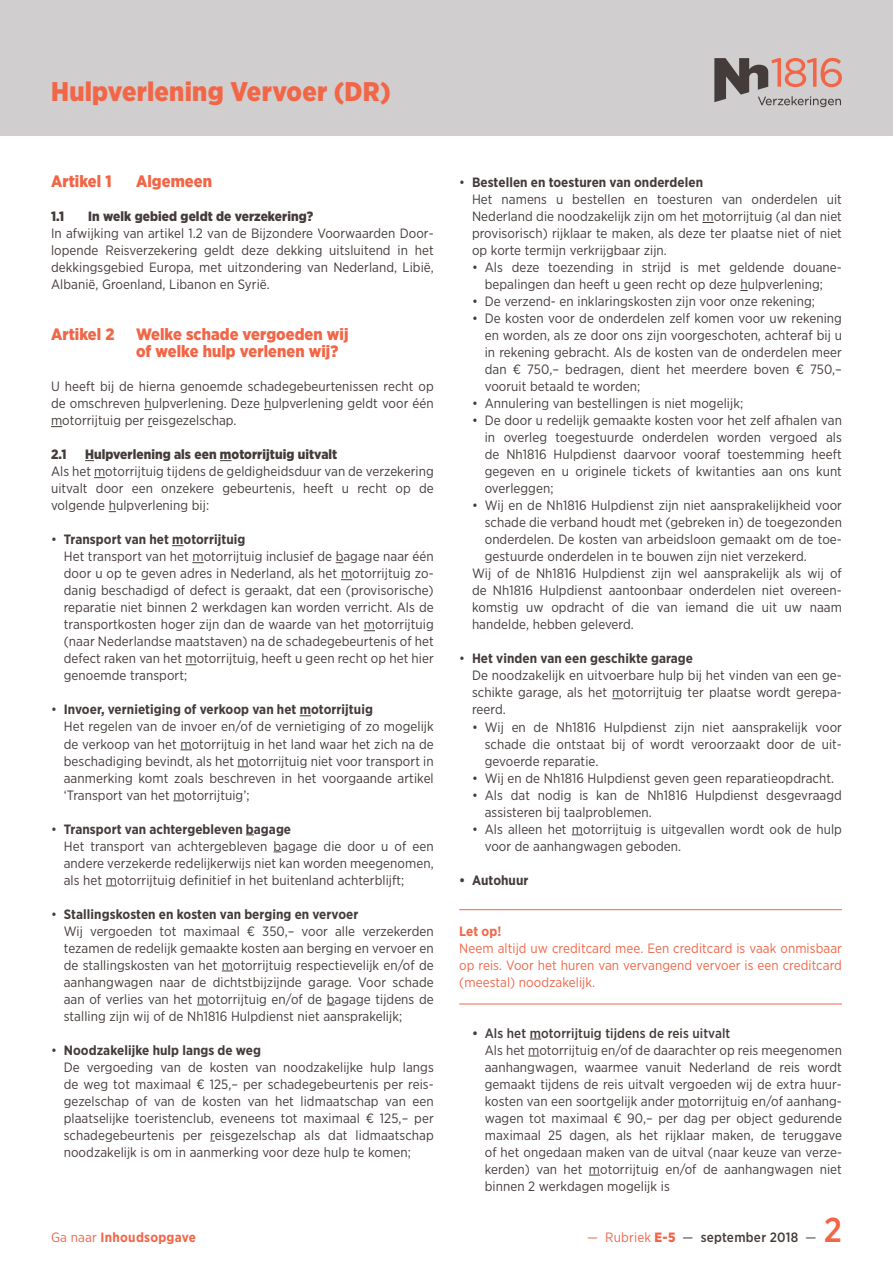
<style>
.page{position:relative;width:893px;height:1263px;background:#fff}
.page>*{position:absolute;margin:0;border:0;box-sizing:border-box;transform-origin:0 0}
.t1{font:500 34.5px "Gotham Narrow";color:#f26648}
.t2{font:900 27px "Gotham Narrow";letter-spacing:.01em;color:#f26648}
.t3{font:900 16.5px/17px "Gotham Narrow";letter-spacing:.005em;color:#f26648}
.t4{font:13.5px/17px "Gotham Narrow";letter-spacing:.005em;color:#443c3a}
.t5{font:13.5px/17px "Gotham Narrow";letter-spacing:.005em;color:#f26648;text-align:justify}
.t6{font:900 13.5px "Gotham Narrow";letter-spacing:.005em;color:#443c3a}
.t7{font:500 13.5px "Gotham Narrow";letter-spacing:.005em;color:#443c3a}
.t8{font:700 13.5px "Gotham Narrow";letter-spacing:.02em;color:#f26648}
.t9{font:700 13.5px "Gotham Narrow";letter-spacing:.005em;color:#443c3a}
.s1{font-weight:700}
.s2{font-weight:400}
.s3{font-weight:400;color:#f26648}
.s4{font-weight:900;color:#f26648}
</style>
<div class="page">
<svg style="left:220px;top:460px;width:12px;height:1px"></svg>
<svg style="left:192px;top:562px;width:12px;height:1px"></svg>
<svg style="left:185px;top:664px;width:12px;height:1px"></svg>
<svg style="left:180px;top:749px;width:12px;height:1px"></svg>
<svg style="left:237px;top:766px;width:12px;height:1px"></svg>
<svg style="left:173px;top:800px;width:12px;height:1px"></svg>
<svg style="left:702px;top:222px;width:12px;height:1px"></svg>
<svg style="left:612px;top:698px;width:12px;height:1px"></svg>
<hr style="left:459px;top:909px;width:383px;height:1px;background:#f26648">
<hr style="left:459px;top:1003px;width:383px;height:1px;background:#f26648">
<div style="left:0;top:0;width:893px;height:136px;background:#d0cece"></div>
<svg style="left:714px;top:58px;width:128px;height:49px"></svg>
<h2 class="t2" style="left:51px;top:73px;width:341px">Hulpverlening Vervoer (DR)</h2>
<p class="t3" style="left:51px;top:173px;width:62px">Artikel 1</p>
<p class="t3" style="left:136px;top:173px;width:77px">Algemeen</p>
<p class="t6" style="left:51px;top:207px;width:15px">1.1</p>
<p class="t6" style="left:88px;top:207px;width:226px">In welk gebied geldt de verzekering?</p>
<p class="t4" style="left:51px;top:225px;width:384px;text-align:justify">In afwijking van artikel 1.2 van de Bijzondere Voorwaarden Door&shy;lopende Reisverzekering geldt deze dekking uitsluitend in het dekkingsgebied Europa, met uitzondering van Nederland, Libië, Albanië, Groenland, Libanon en Syrië.</p>
<p class="t3" style="left:51px;top:326px;width:65px">Artikel 2</p>
<p class="t3" style="left:136px;top:326px;width:214px">Welke schade vergoeden wij of welke hulp verlenen wij?</p>
<p class="t4" style="left:51px;top:378px;width:384px;text-align:justify">U heeft bij de hierna genoemde schadegebeurtenissen recht op de omschreven hulpverlening. Deze hulpverlening geldt voor één motorrijtuig per reisgezelschap.</p>
<p class="t6" style="left:51px;top:446px;width:17px">2.1</p>
<p class="t6" style="left:85px;top:446px;width:254px">Hulpverlening als een motorrijtuig uitvalt</p>
<p class="t4" style="left:51px;top:463px;width:384px;text-align:justify">Als het motorrijtuig tijdens de geldigheidsduur van de verzekering uitvalt door een onzekere gebeurtenis, heeft u recht op de volgende hulpverlening bij:</p>
<p class="t4" style="left:64px;top:531px;width:371px;text-indent:-13px">• <span class="s1">Transport van het motorrijtuig<br></span>Het transport van het motorrijtuig inclusief de bagage naar één door u op te geven adres in Nederland, als het motorrijtuig zo&shy;danig beschadigd of defect is geraakt, dat een (provisorische) reparatie niet binnen 2 werkdagen kan worden verricht. Als de transportkosten hoger zijn dan de waarde van het motorrijtuig (naar Nederlandse maatstaven) na de schadegebeurtenis of het defect raken van het motorrijtuig, heeft u geen recht op het hier genoemde transport;</p>
<p class="t4" style="left:64px;top:701px;width:371px;text-indent:-13px">• <span class="s1">Invoer, vernietiging of verkoop van het motorrijtuig<br></span>Het regelen van de invoer en/of de vernietiging of zo mogelijk de verkoop van het motorrijtuig in het land waar het zich na de beschadiging bevindt, als het motorrijtuig niet voor transport in aanmerking komt zoals beschreven in het voorgaande artikel ‘Transport van het motorrijtuig’;</p>
<p class="t4" style="left:64px;top:820px;width:371px;text-indent:-13px">• <span class="s1">Transport van achtergebleven bagage<br></span>Het transport van achtergebleven bagage die door u of een andere verzekerde redelijkerwijs niet kan worden meegenomen, als het motorrijtuig definitief in het buitenland achterblijft;</p>
<p class="t4" style="left:64px;top:905px;width:371px;text-indent:-13px">• <span class="s1">Stallingskosten en kosten van berging en vervoer<br></span>Wij vergoeden tot maximaal € 350,– voor alle verzekerden tezamen de redelijk gemaakte kosten aan berging en vervoer en de stallingskosten van het motorrijtuig respectievelijk en/of de aanhangwagen naar de dichtstbijzijnde garage. Voor schade aan of verlies van het motorrijtuig en/of de bagage tijdens de stalling zijn wij of de Nh1816 Hulpdienst niet aansprakelijk;</p>
<p class="t4" style="left:64px;top:1041px;width:371px;text-indent:-13px">• <span class="s1">Noodzakelijke hulp langs de weg<br></span>De vergoeding van de kosten van noodzakelijke hulp langs de weg tot maximaal € 125,– per schadegebeurtenis per reis&shy;gezelschap of van de kosten van het lidmaatschap van een plaatselijke toeristenclub, eveneens tot maximaal € 125,– per schadegebeurtenis per reisgezelschap als dat lidmaatschap noodzakelijk is om in aanmerking voor deze hulp te komen;</p>
<p class="t8" style="left:51px;top:1228px;width:147px"><span class="s2">Ga naar</span> Inhoudsopgave</p>
<p class="t4" style="left:472px;top:174px;width:371px;text-indent:-13px">• <span class="s1">Bestellen en toesturen van onderdelen<br></span>Het namens u bestellen en toesturen van onderdelen uit Nederland die noodzakelijk zijn om het motorrijtuig (al dan niet provisorisch) rijklaar te maken, als deze ter plaatse niet of niet op korte termijn verkrijgbaar zijn.</p>
<p class="t4" style="left:472px;top:259px;width:371px;text-align:center">• Als deze toezending in strijd is met geldende douane&shy;bepalingen dan heeft u geen recht op deze hulpverlening;</p>
<p class="t4" style="left:472px;top:293px;width:344px">• De verzend- en inklaringskosten zijn voor onze rekening;</p>
<p class="t4" style="left:485px;top:310px;width:359px;text-align:justify;text-indent:-13px">• De kosten voor de onderdelen zelf komen voor uw rekening en worden, als ze door ons zijn voorgeschoten, achteraf bij u in rekening gebracht. Als de kosten van de onderdelen meer dan € 750,– bedragen, dient het meerdere boven € 750,– vooruit betaald te worden;</p>
<p class="t4" style="left:472px;top:395px;width:273px">• Annulering van bestellingen is niet mogelijk;</p>
<p class="t4" style="left:485px;top:412px;width:359px;text-align:justify;text-indent:-13px">• De door u redelijk gemaakte kosten voor het zelf afhalen van in overleg toegestuurde onderdelen worden vergoed als de Nh1816 Hulpdienst daarvoor vooraf toestemming heeft gegeven en u originele tickets of kwitanties aan ons kunt overleggen;</p>
<p class="t4" style="left:472px;top:497px;width:371px">• Wij en de Nh1816 Hulpdienst zijn niet aansprakelijkheid voor</p>
<p class="t4" style="left:485px;top:514px;width:359px">schade die verband houdt met (gebreken in) de toegezonden</p>
<p class="t4" style="left:485px;top:531px;width:359px">onderdelen. De kosten van arbeidsloon gemaakt om de toe-</p>
<p class="t4" style="left:485px;top:548px;width:324px">gestuurde onderdelen in te bouwen zijn niet verzekerd.</p>
<p class="t4" style="left:472px;top:565px;width:371px">Wij of de Nh1816 Hulpdienst zijn wel aansprakelijk als wij of</p>
<p class="t4" style="left:472px;top:582px;width:371px">de Nh1816 Hulpdienst aantoonbaar onderdelen niet overeen-</p>
<p class="t4" style="left:472px;top:599px;width:371px">komstig uw opdracht of die van iemand die uit uw naam</p>
<p class="t4" style="left:472px;top:616px;width:163px">handelde, hebben geleverd.</p>
<p class="t4" style="left:472px;top:650px;width:371px;text-indent:-13px">• <span class="s1">Het vinden van een geschikte garage<br></span>De noodzakelijk en uitvoerbare hulp bij het vinden van een ge&shy;schikte garage, als het motorrijtuig ter plaatse wordt gerepa&shy;reerd.</p>
<p class="t4" style="left:485px;top:718px;width:359px;text-align:justify;text-indent:-13px">• Wij en de Nh1816 Hulpdienst zijn niet aansprakelijk voor schade die ontstaat bij of wordt veroorzaakt door de uit&shy;gevoerde reparatie.</p>
<p class="t4" style="left:472px;top:769px;width:364px">• Wij en de Nh1816 Hulpdienst geven geen reparatieopdracht.</p>
<p class="t4" style="left:485px;top:786px;width:359px;text-indent:-13px">• Als dat nodig is kan de Nh1816 Hulpdienst desgevraagd assisteren bij taalproblemen.</p>
<p class="t4" style="left:485px;top:820px;width:359px;text-indent:-13px">• Als alleen het motorrijtuig is uitgevallen wordt ook de hulp voor de aanhangwagen geboden.</p>
<p class="t9" style="left:459px;top:871px;width:71px">• Autohuur</p>
<p class="t8" style="left:459px;top:922px;width:44px">Let op!</p>
<p class="t5" style="left:459px;top:939px;width:384px">Neem altijd uw creditcard mee. Een creditcard is vaak onmisbaar op reis. Voor het huren van vervangend vervoer is een creditcard (meestal) noodzakelijk.</p>
<p class="t7" style="left:472px;top:1024px;width:260px">• Als het motorrijtuig tijdens de reis uitvalt</p>
<p class="t4" style="left:485px;top:1041px;width:359px;text-align:justify">Als het motorrijtuig en/of de daarachter op reis meegenomen aanhangwagen, waarmee vanuit Nederland de reis wordt gemaakt tijdens de reis uitvalt vergoeden wij de extra huur&shy;kosten van een soortgelijk ander motorrijtuig en/of aanhang&shy;wagen tot maximaal € 90,– per dag per object gedurende maximaal 25 dagen, als het rijklaar maken, de teruggave of het ongedaan maken van de uitval (naar keuze van verze&shy;kerden) van het motorrijtuig en/of de aanhangwagen niet binnen 2 werkdagen mogelijk is</p>
<p class="t7" style="left:587px;top:1228px;width:231px"><span class="s3">— Rubriek</span> <span class="s4">E-5</span> <span class="s2">—</span> september 2018 <span class="s2">—</span></p>
<h1 class="t1" style="left:824px;top:1208px;width:20px">2</h1>
</div>
